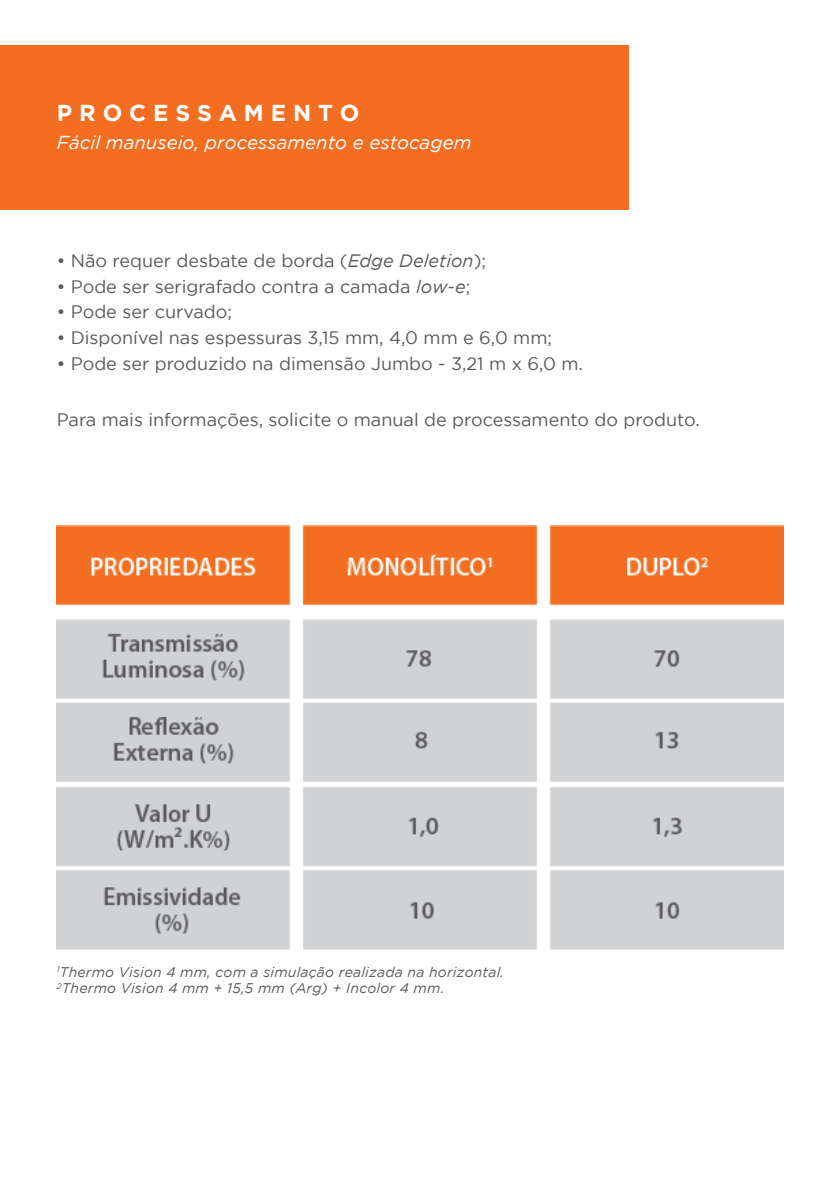
<style>
.page{position:relative;width:840px;height:1191px;background:#fff}
.page>*{position:absolute;margin:0;border:0;box-sizing:border-box;transform-origin:0 0}
.t1{font:700 23px "Gotham";letter-spacing:.3em;color:#fff}
.t2{font:italic 18.6px "Gotham";color:#fff}
.t3{font:18px "Gotham";color:#5a5a5d}
.t4{font:italic 14px/16.8px "Gotham";letter-spacing:.015em;color:#5a5a5d}
.s1{font-style:italic}
</style>
<div class="page">
<div style="left:0;top:45px;width:628px;height:165px;background:#f36e21"></div>
<img style="left:57px;top:525px;width:725px;height:424px">
<p class="t1" style="left:57px;top:99px;width:304px">PROCESSAMENTO</p>
<p class="t2" style="left:57px;top:132px;width:416px">Fácil manuseio, processamento e estocagem</p>
<p class="t3" style="left:57px;top:251px;width:430px">• Não requer desbate de borda (<span class="s1">Edge Deletion</span>);</p>
<p class="t3" style="left:57px;top:276px;width:415px">• Pode ser serigrafado contra a camada <span class="s1">low-e</span>;</p>
<p class="t3" style="left:57px;top:302px;width:177px">• Pode ser curvado;</p>
<p class="t3" style="left:57px;top:328px;width:496px">• Disponível nas espessuras 3,15 mm, 4,0 mm e 6,0 mm;</p>
<p class="t3" style="left:57px;top:353px;width:527px">• Pode ser produzido na dimensão Jumbo - 3,21 m x 6,0 m.</p>
<p class="t3" style="left:57px;top:409px;width:644px">Para mais informações, solicite o manual de processamento do produto.</p>
<p class="t4" style="left:57px;top:963px;width:448px"><sup>1</sup>Thermo Vision 4 mm, com a simulação realizada na horizontal.<br><sup>2</sup>Thermo Vision 4 mm + 15,5 mm (Arg) + Incolor 4 mm.</p>
</div>
